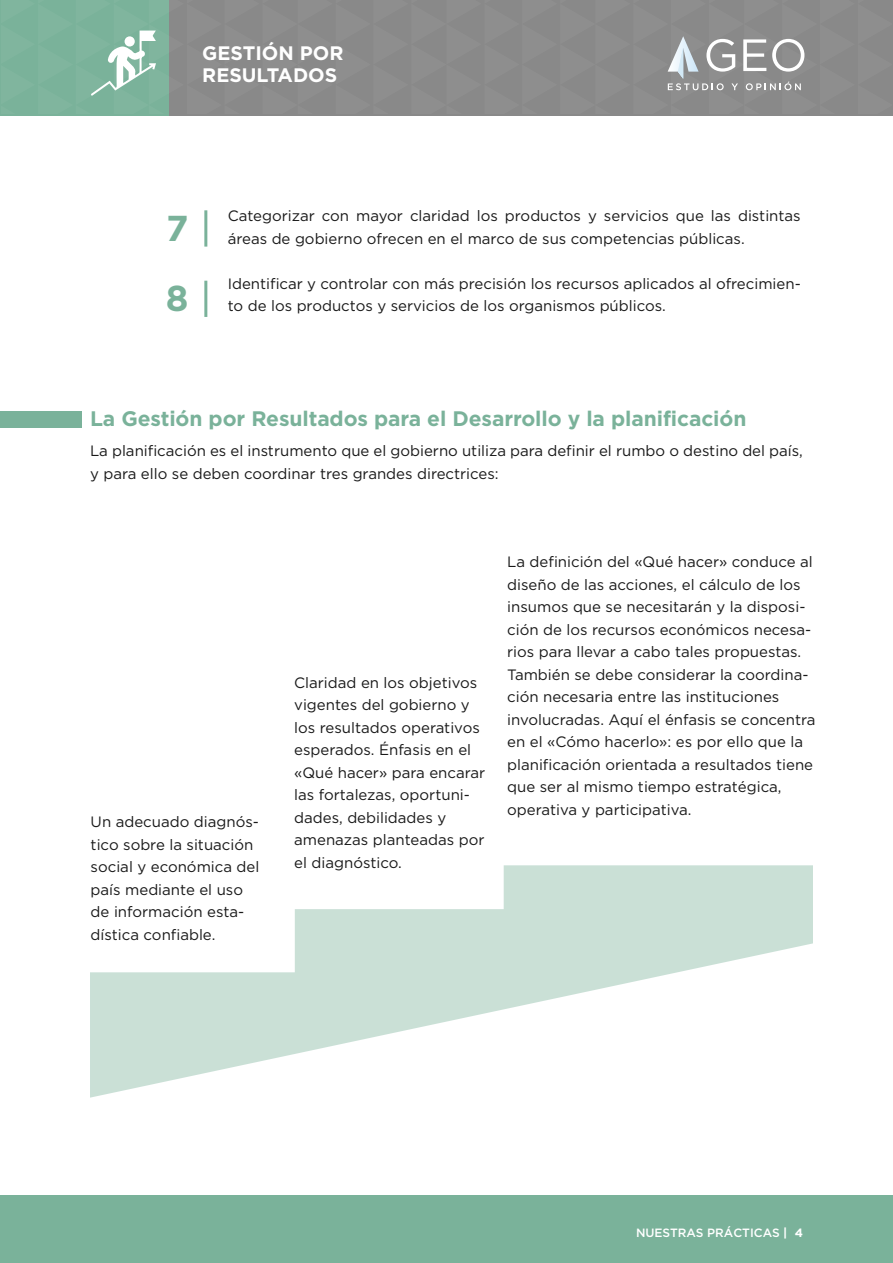
<style>
.page{position:relative;width:893px;height:1263px;background:#fff}
.page>*{position:absolute;margin:0;border:0;box-sizing:border-box;transform-origin:0 0}
.t1{font:700 36px/70.3px "Gotham";color:#7ab29a}
.t2{font:700 21px "Gotham";letter-spacing:-.005em;color:#7ab29a}
.t3{font:700 19.5px/21.8px "Gotham";color:#fff}
.t4{font:15px/22.5px "Gotham";color:#191919}
.t5{font:700 15px "Gotham";color:#fff}
.t6{font:500 12px "Gotham";color:#fff}
.s1{font-weight:700}
</style>
<div class="page">
<svg style="left:90px;top:865px;width:723px;height:233px"></svg>
<div style="left:0;top:411px;width:82px;height:16px;background:#7ab29a"></div>
<hr style="left:204px;top:210px;width:3px;height:37px;background:#7ab29a">
<hr style="left:204px;top:281px;width:3px;height:36px;background:#7ab29a">
<div style="left:0;top:1196px;width:893px;height:67px;background:#7ab29a"></div>
<div style="left:0;top:0;width:170px;height:116px;background:#7ab29a"></div>
<svg style="left:91px;top:0;width:800px;height:114px;background:#8d918f"></svg>
<div style="left:125px;top:36px;width:10px;height:11px;background:#fff;border-radius:50%"></div>
<h3 class="t3" style="left:202px;top:41px;width:143px">GESTIÓN POR<br>RESULTADOS</h3>
<h1 class="t1" style="left:166px;top:192px;width:24px">7<br>8</h1>
<p class="t4" style="left:228px;top:204px;width:574px">Categorizar con mayor claridad los productos y servicios que las distintas áreas de gobierno ofrecen en el marco de sus competencias públicas.</p>
<p class="t4" style="left:228px;top:272px;width:575px">Identificar y controlar con más precisión los recursos aplicados al ofrecimien&shy;to de los productos y servicios de los organismos públicos.</p>
<h2 class="t2" style="left:90px;top:406px;width:658px">La Gestión por Resultados para el Desarrollo y la planificación</h2>
<p class="t4" style="left:90px;top:440px;width:714px">La planificación es el instrumento que el gobierno utiliza para definir el rumbo o destino del país, y para ello se deben coordinar tres grandes directrices:</p>
<p class="t4" style="left:91px;top:810px;width:170px">Un adecuado diagnós&shy;tico sobre la situación social y económica del país mediante el uso de información esta&shy;dística confiable.</p>
<p class="t4" style="left:294px;top:671px;width:192px">Claridad en los objetivos vigentes del gobierno y los resultados operativos esperados. Énfasis en el «Qué hacer» para encarar las fortalezas, oportuni&shy;dades, debilidades y amenazas planteadas por el diagnóstico.</p>
<p class="t4" style="left:507px;top:550px;width:310px">La definición del «Qué hacer» conduce al diseño de las acciones, el cálculo de los insumos que se necesitarán y la disposi&shy;ción de los recursos económicos necesa&shy;rios para llevar a cabo tales propuestas.<br>También se debe considerar la coordina&shy;ción necesaria entre las instituciones involucradas. Aquí el énfasis se concentra en el «Cómo hacerlo»: es por ello que la planificación orientada a resultados tiene que ser al mismo tiempo estratégica, operativa y participativa.</p>
<p class="t5" style="left:782px;top:1222px;width:22px">| 1</p>
<p class="t6" style="left:636px;top:1225px;width:168px">NUESTRAS PRÁCTICAS <span class="s1">| 4</span></p>
</div>
